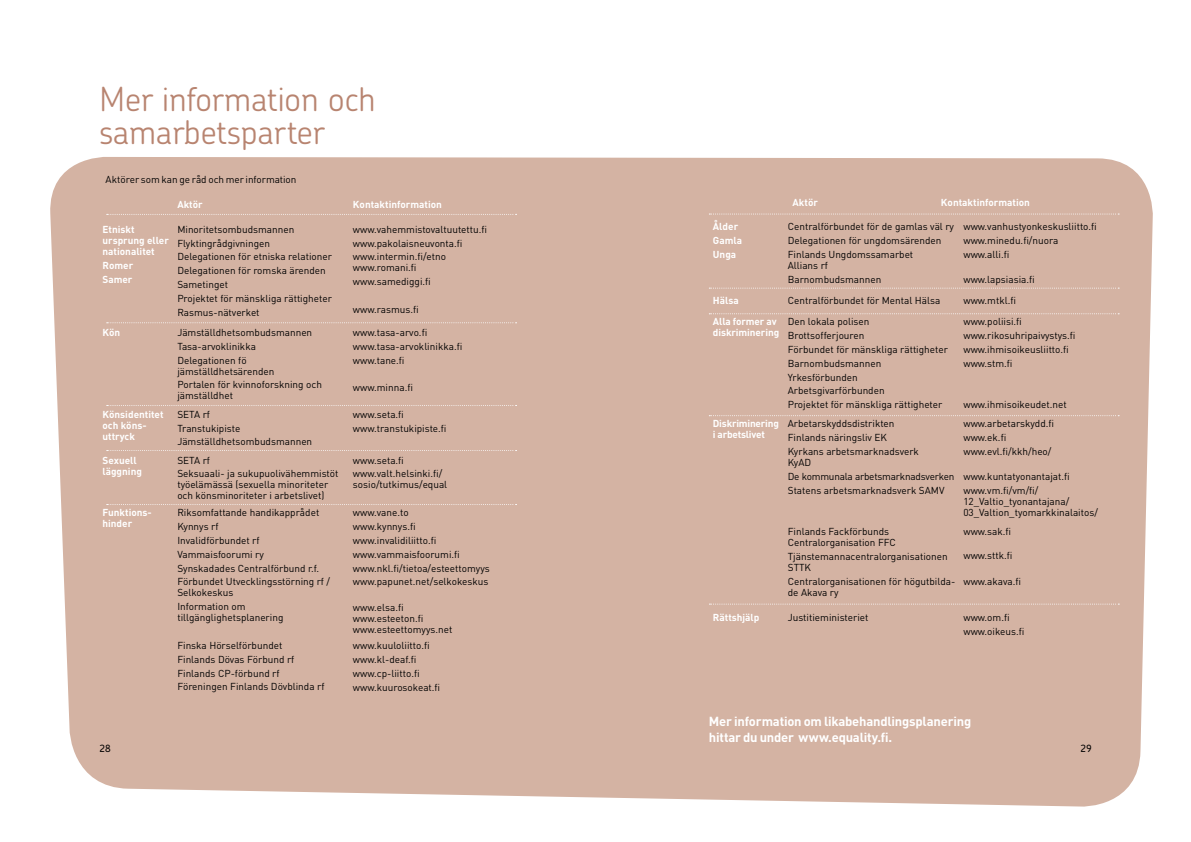
<style>
.page{position:relative;width:1191px;height:842px;background:#fff}
.page>*{position:absolute;margin:0;border:0;box-sizing:border-box;transform-origin:0 0}
.t1{font:300 33px/33px "Chevin";color:#b88470}
.t2{font:700 13px/16px "DIN";letter-spacing:-.015em;color:#fff}
.t3{font:10px/13.8px "DIN";color:#000}
.t4{font:700 10px/11px "DIN";color:#fff}
.t5{font:10px/13.8px "DIN";letter-spacing:-.02em;color:#000}
.t6{font:700 10px/11px "DIN";letter-spacing:-.02em;color:#fff}
.t7{font:500 10px "Chevin";color:#000}
</style>
<div class="page">
<div style="left:50px;top:157px;width:1103px;height:650px;background:#d4b3a3"></div>
<svg style="left:107px;top:214px;width:409px;height:1px"></svg>
<svg style="left:107px;top:322px;width:409px;height:1px"></svg>
<svg style="left:107px;top:405px;width:409px;height:1px"></svg>
<svg style="left:107px;top:504px;width:409px;height:1px"></svg>
<svg style="left:107px;top:450px;width:409px;height:1px"></svg>
<svg style="left:709px;top:288px;width:410px;height:1px"></svg>
<svg style="left:709px;top:313px;width:410px;height:1px"></svg>
<svg style="left:709px;top:214px;width:410px;height:1px"></svg>
<svg style="left:709px;top:415px;width:410px;height:1px"></svg>
<svg style="left:709px;top:604px;width:410px;height:1px"></svg>
<h1 class="t1" style="left:99px;top:83px;width:278px">Mer information och samarbetsparter</h1>
<p class="t3" style="left:106px;top:172px;width:192px">Aktörer som kan ge råd och mer information</p>
<p class="t4" style="left:177px;top:198px;width:27px">Aktör</p>
<p class="t4" style="left:353px;top:198px;width:90px">Kontaktinformation</p>
<p class="t4" style="left:102px;top:223px;width:68px">Etniskt ursprung eller nationalitet</p>
<p class="t4" style="left:102px;top:258px;width:32px;line-height:13.8px">Romer<br>Samer</p>
<p class="t3" style="left:177px;top:222px;width:156px">Minoritetsombudsmannen<br>Flyktingrådgivningen<br>Delegationen för etniska relationer<br>Delegationen för romska ärenden<br>Sametinget<br>Projektet för mänskliga rättigheter<br>Rasmus-nätverket</p>
<p class="t3" style="left:353px;top:222px;width:136px">www.vahemmistovaltuutettu.fi www.pakolaisneuvonta.fi www.intermin.fi/etno</p>
<p class="t3" style="left:353px;top:261px;width:79px">www.romani.fi www.samediggi.fi</p>
<p class="t3" style="left:353px;top:302px;width:67px">www.rasmus.fi</p>
<p class="t4" style="left:102px;top:327px;width:19px">Kön</p>
<p class="t3" style="left:177px;top:325px;width:136px">Jämställdhetsombudsmannen<br>Tasa-arvoklinikka<br>Delegationen fö</p>
<p class="t3" style="left:177px;top:364px;width:146px">jämställdhetsärenden<br>Portalen för kvinnoforskning och</p>
<p class="t3" style="left:177px;top:389px;width:57px">jämställdhet</p>
<p class="t3" style="left:353px;top:325px;width:111px">www.tasa-arvo.fi www.tasa-arvoklinikka.fi www.tane.fi</p>
<p class="t3" style="left:353px;top:381px;width:62px">www.minna.fi</p>
<p class="t4" style="left:102px;top:408px;width:63px">Könsidentitet och köns&shy;uttryck</p>
<p class="t3" style="left:177px;top:407px;width:136px">SETA rf<br>Transtukipiste<br>Jämställdhetsombudsmannen</p>
<p class="t3" style="left:353px;top:407px;width:95px">www.seta.fi www.transtukipiste.fi</p>
<p class="t4" style="left:102px;top:454px;width:41px">Sexuell läggning</p>
<p class="t3" style="left:177px;top:453px;width:163px">SETA rf<br>Seksuaali- ja sukupuolivähemmistöt</p>
<p class="t3" style="left:177px;top:479px;width:152px;line-height:11px">työelämässä (sexuella minoriteter och könsminoriteter i arbetslivet)</p>
<p class="t3" style="left:353px;top:453px;width:91px">www.seta.fi www.valt.helsinki.fi/</p>
<p class="t3" style="left:353px;top:478px;width:96px">sosio/tutkimus/equal</p>
<p class="t4" style="left:102px;top:507px;width:51px">Funktions&shy;hinder</p>
<p class="t3" style="left:177px;top:505px;width:154px">Riksomfattande handikapprådet<br>Kynnys rf<br>Invalidförbundet rf<br>Vammaisfoorumi ry<br>Synskadades Centralförbund r.f.<br>Förbundet Utvecklingsstörning rf /</p>
<p class="t3" style="left:177px;top:586px;width:70px">Selkokeskus<br>Information om</p>
<p class="t3" style="left:177px;top:610px;width:108px">tillgänglighetsplanering</p>
<p class="t3" style="left:177px;top:638px;width:149px">Finska Hörselförbundet<br>Finlands Dövas Förbund rf<br>Finlands CP-förbund rf<br>Föreningen Finlands Dövblinda rf</p>
<p class="t3" style="left:353px;top:505px;width:138px">www.vane.to<br>www.kynnys.fi www.invalidiliitto.fi www.vammaisfoorumi.fi www.nkl.fi/tietoa/esteettomyys www.papunet.net/selkokeskus</p>
<p class="t3" style="left:353px;top:601px;width:101px;line-height:11px">www.elsa.fi www.esteeton.fi www.esteettomyys.net</p>
<p class="t3" style="left:353px;top:638px;width:89px">www.kuuloliitto.fi www.kl-deaf.fi www.cp-liitto.fi www.kuurosokeat.fi</p>
<p class="t4" style="left:792px;top:197px;width:27px">Aktör</p>
<p class="t4" style="left:941px;top:197px;width:90px">Kontaktinformation</p>
<p class="t4" style="left:713px;top:219px;width:31px;line-height:13.8px">Ålder<br>Gamla<br>Unga</p>
<p class="t3" style="left:788px;top:220px;width:168px">Centralförbundet för de gamlas väl ry<br>Delegationen för ungdomsärenden<br>Finlands Ungdomssamarbet</p>
<p class="t3" style="left:788px;top:258px;width:95px">Allians rf<br>Barnombudsmannen</p>
<p class="t3" style="left:963px;top:220px;width:135px">www.vanhustyonkeskusliitto.fi www.minedu.fi/nuora www.alli.fi</p>
<p class="t3" style="left:963px;top:272px;width:73px">www.lapsiasia.fi</p>
<p class="t4" style="left:713px;top:295px;width:27px">Hälsa</p>
<p class="t3" style="left:788px;top:293px;width:154px">Centralförbundet för Mental Hälsa</p>
<p class="t3" style="left:963px;top:293px;width:54px">www.mtkl.fi</p>
<p class="t4" style="left:713px;top:316px;width:68px">Alla former av diskriminering</p>
<p class="t3" style="left:788px;top:314px;width:162px">Den lokala polisen<br>Brottsofferjouren<br>Förbundet för mänskliga rättigheter<br>Barnombudsmannen<br>Yrkesförbunden<br>Arbetsgivarförbunden<br>Projektet för mänskliga rättigheter</p>
<p class="t3" style="left:963px;top:314px;width:114px">www.poliisi.fi www.rikosuhripaivystys.fi www.ihmisoikeusliitto.fi www.stm.fi</p>
<p class="t3" style="left:963px;top:397px;width:105px">www.ihmisoikeudet.net</p>
<p class="t6" style="left:713px;top:418px;width:67px">Diskriminering i arbetslivet</p>
<p class="t3" style="left:788px;top:416px;width:133px">Arbetarskyddsdistrikten<br>Finlands näringsliv EK<br>Kyrkans arbetsmarknadsverk</p>
<p class="t5" style="left:788px;top:455px;width:168px">KyAD<br>De kommunala arbetsmarknadsverken<br>Statens arbetsmarknadsverk SAMV</p>
<p class="t3" style="left:788px;top:526px;width:110px;line-height:11px">Finlands Fackförbunds<br>Centralorganisation FFC</p>
<p class="t3" style="left:788px;top:551px;width:161px;line-height:11px">Tjänstemannacentralorganisationen<br>STTK</p>
<p class="t3" style="left:788px;top:575px;width:169px;line-height:11px">Centralorganisationen för högutbilda&shy;de Akava ry</p>
<p class="t3" style="left:963px;top:416px;width:92px">www.arbetarskydd.fi www.ek.fi www.evl.fi/kkh/heo/</p>
<p class="t3" style="left:963px;top:469px;width:108px">www.kuntatyonantajat.fi www.vm.fi/vm/fi/</p>
<p class="t3" style="left:963px;top:496px;width:136px;line-height:11px">12_Valtio_tyonantajana/<br>03_Valtion_tyomarkkinalaitos/</p>
<p class="t3" style="left:963px;top:525px;width:49px">www.sak.fi</p>
<p class="t3" style="left:963px;top:548px;width:51px">www.sttk.fi</p>
<p class="t3" style="left:963px;top:574px;width:59px">www.akava.fi</p>
<p class="t4" style="left:713px;top:611px;width:48px">Rättshjälp</p>
<p class="t3" style="left:788px;top:610px;width:82px">Justitieministeriet</p>
<p class="t3" style="left:963px;top:610px;width:63px">www.om.fi www.oikeus.fi</p>
<h2 class="t2" style="left:709px;top:713px;width:264px">Mer information om likabehandlingsplanering hittar du under www.equality.fi.</h2>
<p class="t7" style="left:99px;top:742px;width:13px">28</p>
<p class="t7" style="left:1080px;top:742px;width:13px">29</p>
</div>
